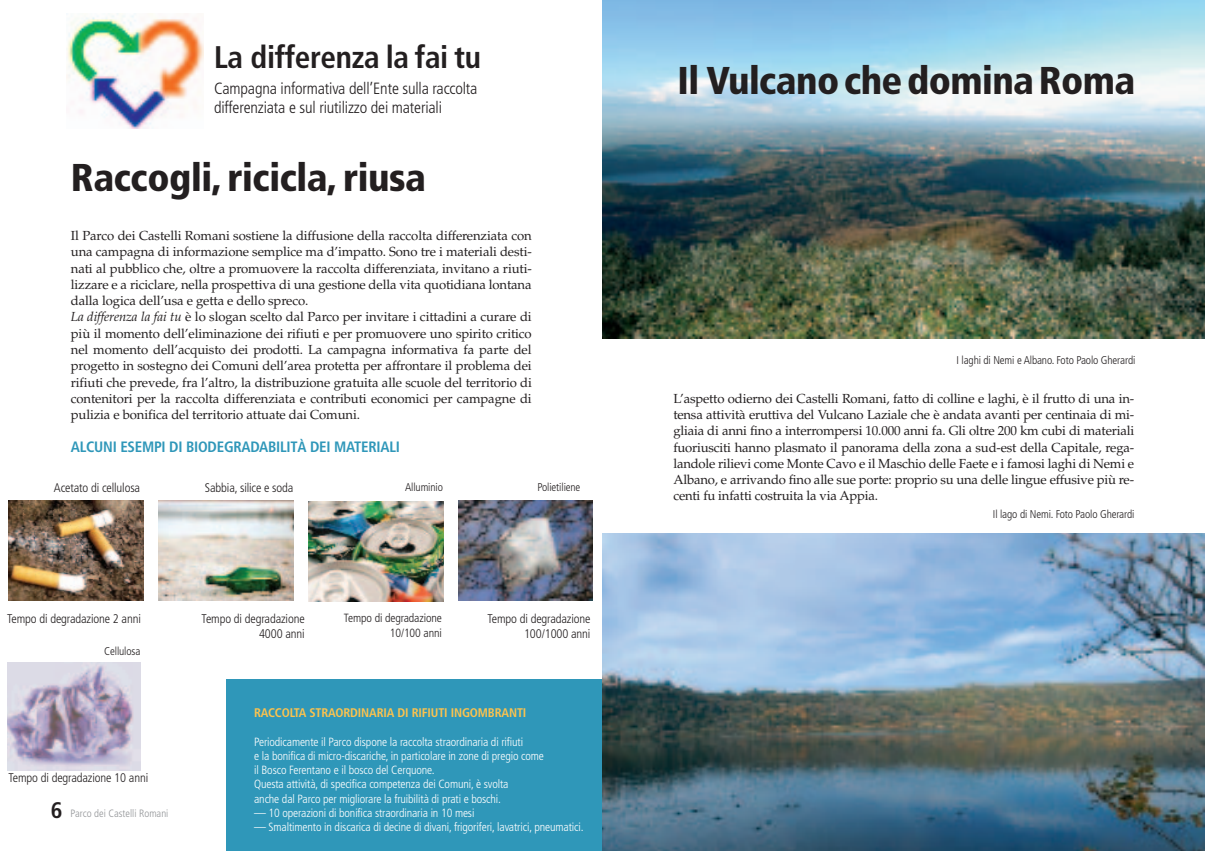
<style>
.page{position:relative;width:1205px;height:851px;background:#fff}
.page>*{position:absolute;margin:0;border:0;box-sizing:border-box;transform-origin:0 0}
.t1{font:900 condensed 38.75px "Frutiger";letter-spacing:-.01em;color:#231f20}
.t2{font:700 condensed 31.25px "Frutiger";letter-spacing:-.01em;color:#231f20}
.t3{font:300 condensed 16.25px/19.5px "Frutiger";letter-spacing:-.01em;color:#231f20}
.t4{font:700 condensed 15px "Frutiger";letter-spacing:-.015em;color:#2f97b9}
.t5{font:13.12px/16.2px "Palatino";letter-spacing:-.01em;color:#231f20;text-align:justify}
.t6{font:300 condensed 12.5px/15px "Frutiger";letter-spacing:-.01em;color:#231f20;text-align:right}
.t7{font:700 condensed 12.5px "Frutiger";letter-spacing:-.01em;color:#fec34d}
.t8{font:300 condensed 11.88px/14.2px "Frutiger";letter-spacing:-.01em;color:#fff}
.t9{font:300 condensed 11.88px/14.2px "Frutiger";letter-spacing:-.01em;color:#231f20;text-align:right}
.t10{font:300 condensed 11.25px "Frutiger";letter-spacing:-.01em;color:#231f20}
.t11{font:300 condensed 10.62px "Frutiger";color:#939598}
.s1{font-style:italic}
.s2{font-weight:700;font-size:22.5px;color:#231f20}
</style>
<div class="page">
<div style="left:226px;top:679px;width:377px;height:171px;background:#2f97b9"></div>
<img style="left:66px;top:14px;width:137px;height:115px">
<img style="left:602px;top:0;width:603px;height:338px">
<img style="left:158px;top:500px;width:135px;height:100px">
<img style="left:458px;top:501px;width:135px;height:99px">
<img style="left:309px;top:501px;width:134px;height:100px">
<img style="left:8px;top:500px;width:135px;height:100px">
<img style="left:8px;top:662px;width:133px;height:108px">
<img style="left:602px;top:533px;width:603px;height:317px">
<p class="t2" style="left:214px;top:44px;width:269px">La differenza la fai tu</p>
<p class="t3" style="left:214px;top:80px;width:265px">Campagna informativa dell’Ente sulla raccolta differenziata e sul riutilizzo dei materiali</p>
<p class="t1" style="left:71px;top:162px;width:357px">Raccogli, ricicla, riusa</p>
<p class="t5" style="left:71px;top:229px;width:462px;text-align:left">Il Parco dei Castelli Romani sostiene la diffusione della raccolta differenziata con una campagna di informazione semplice ma d’impatto. Sono tre i materiali desti&shy;nati al pubblico che, oltre a promuovere la raccolta differenziata, invitano a riuti&shy;lizzare e a riciclare, nella prospettiva di una gestione della vita quotidiana lontana dalla logica dell’usa e getta e dello spreco.<br><span class="s1">La differenza la fai tu</span> è lo slogan scelto dal Parco per invitare i cittadini a curare di più il momento dell’eliminazione dei rifiuti e per promuovere uno spirito critico nel momento dell’acquisto dei prodotti. La campagna informativa fa parte del progetto in sostegno dei Comuni dell’area protetta per affrontare il problema dei rifiuti che prevede, fra l’altro, la distribuzione gratuita alle scuole del territorio di contenitori per la raccolta differenziata e contributi economici per campagne di pulizia e bonifica del territorio attuate dai Comuni.</p>
<p class="t4" style="left:71px;top:440px;width:331px">ALCUNI ESEMPI DI BIODEGRADABILITÀ DEI MATERIALI</p>
<p class="t6" style="left:54px;top:480px;width:88px">Acetato di cellulosa</p>
<p class="t6" style="left:205px;top:480px;width:90px">Sabbia, silice e soda</p>
<p class="t10" style="left:405px;top:482px;width:39px">Alluminio</p>
<p class="t10" style="left:537px;top:482px;width:44px">Polietiliene</p>
<p class="t6" style="left:7px;top:612px;width:135px">Tempo di degradazione 2 anni</p>
<p class="t9" style="left:344px;top:612px;width:99px">Tempo di degradazione<br>10/100 anni</p>
<p class="t6" style="left:487px;top:612px;width:105px">Tempo di degradazione<br>100/1000 anni</p>
<p class="t6" style="left:202px;top:612px;width:105px">Tempo di degradazione<br>4000 anni</p>
<p class="t10" style="left:104px;top:646px;width:38px">Cellulosa</p>
<p class="t6" style="left:8px;top:770px;width:141px">Tempo di degradazione 10 anni</p>
<p class="t11" style="left:51px;top:808px;width:119px"><span class="s2">6</span> Parco dei Castelli Romani</p>
<p class="t7" style="left:254px;top:707px;width:274px">RACCOLTA STRAORDINARIA DI RIFIUTI INGOMBRANTI</p>
<p class="t8" style="left:254px;top:735px;width:291px">Periodicamente il Parco dispone la raccolta straordinaria di rifiuti<br>e la bonifica di micro-discariche, in particolare in zone di pregio come il Bosco Ferentano e il bosco del Cerquone.<br>Questa attività, di specifica competenza dei Comuni, è svolta<br>anche dal Parco per migliorare la fruibilità di prati e boschi.</p>
<p class="t8" style="left:254px;top:806px;width:222px">— 10 operazioni di bonifica straordinaria in 10 mesi</p>
<p class="t8" style="left:254px;top:820px;width:331px">— Smaltimento in discarica di decine di divani, frigoriferi, lavatrici, pneumatici.</p>
<p class="t1" style="left:677px;top:65px;width:459px">Il VulcanochedominaRoma</p>
<p class="t10" style="left:956px;top:355px;width:180px">I laghi di Nemi e Albano. Foto Paolo Gherardi</p>
<p class="t5" style="left:673px;top:391px;width:462px">L’aspetto odierno dei Castelli Romani, fatto di colline e laghi, è il frutto di una in&shy;tensa attività eruttiva del Vulcano Laziale che è andata avanti per centinaia di mi&shy;gliaia di anni fino a interrompersi 10.000 anni fa. Gli oltre 200 km cubi di materiali fuoriusciti hanno plasmato il panorama della zona a sud-est della Capitale, rega&shy;landole rilievi come Monte Cavo e il Maschio delle Faete e i famosi laghi di Nemi e Albano, e arrivando fino alle sue porte: proprio su una delle lingue effusive più re&shy;centi fu infatti costruita la via Appia.</p>
<p class="t10" style="left:993px;top:509px;width:143px">Il lago di Nemi. Foto Paolo Gherardi</p>
</div>
